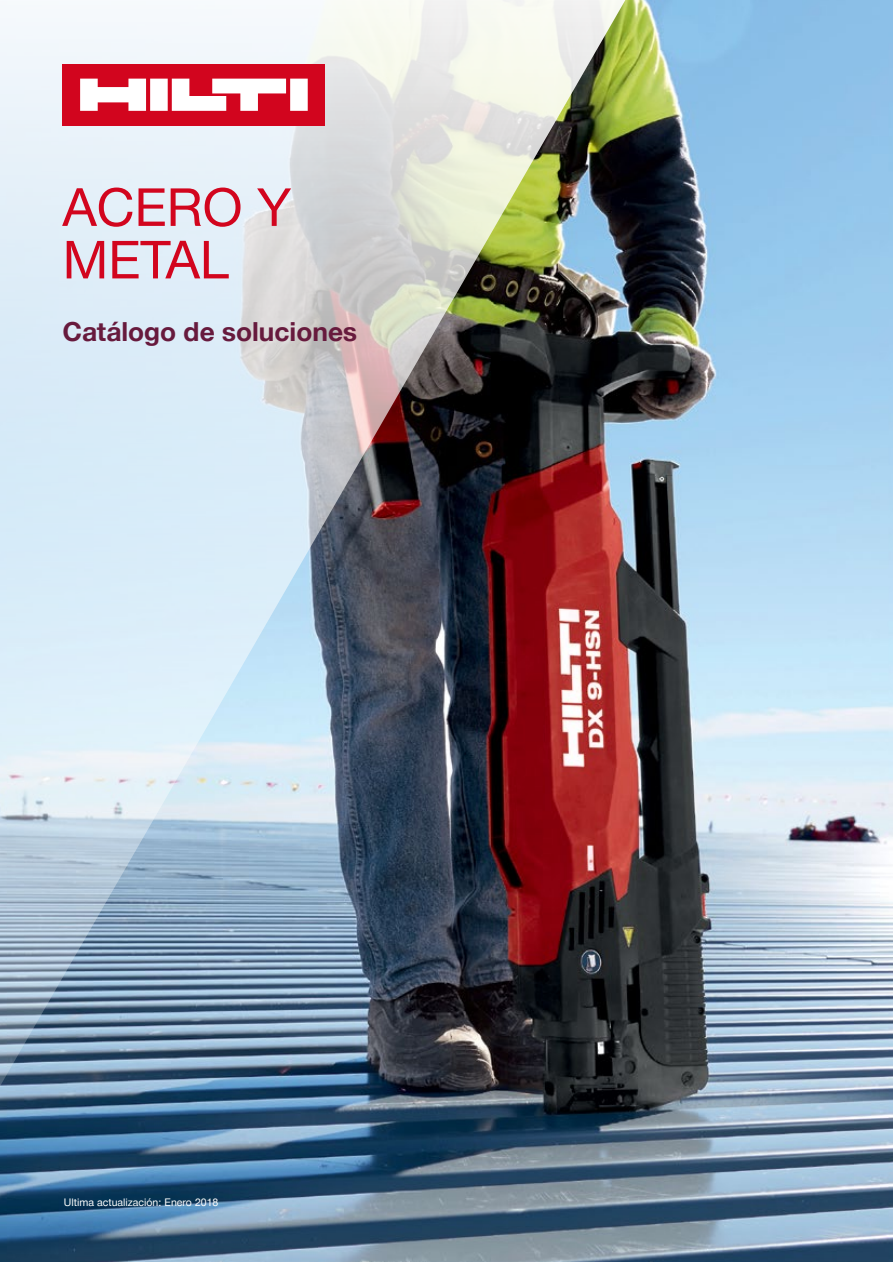
<style>
.page{position:relative;width:893px;height:1262px;background:#fff}
.page>*{position:absolute;margin:0;border:0;box-sizing:border-box;transform-origin:0 0}
.t1{font:52.5px/52.5px "Hilti";color:#d2051e}
.t2{font:700 26.25px "Hilti";color:#671a3d}
.t3{font:10.5px "Hilti";color:#fff}
</style>
<div class="page">
<img style="left:0;top:0;width:893px;height:1262px">
<img style="left:0;top:0;width:627px;height:1206px">
<div style="left:63px;top:64px;width:262px;height:62px;background:#d2051e"></div>
<svg style="left:80px;top:79px;width:228px;height:32px"></svg>
<h1 class="t1" style="left:63px;top:179px;width:230px">ACERO Y<br>METAL</h1>
<h2 class="t2" style="left:63px;top:313px;width:296px">Catálogo de soluciones</h2>
<p class="t3" style="left:64px;top:1194px;width:156px">Ultima actualización: Enero 2018</p>
</div>
